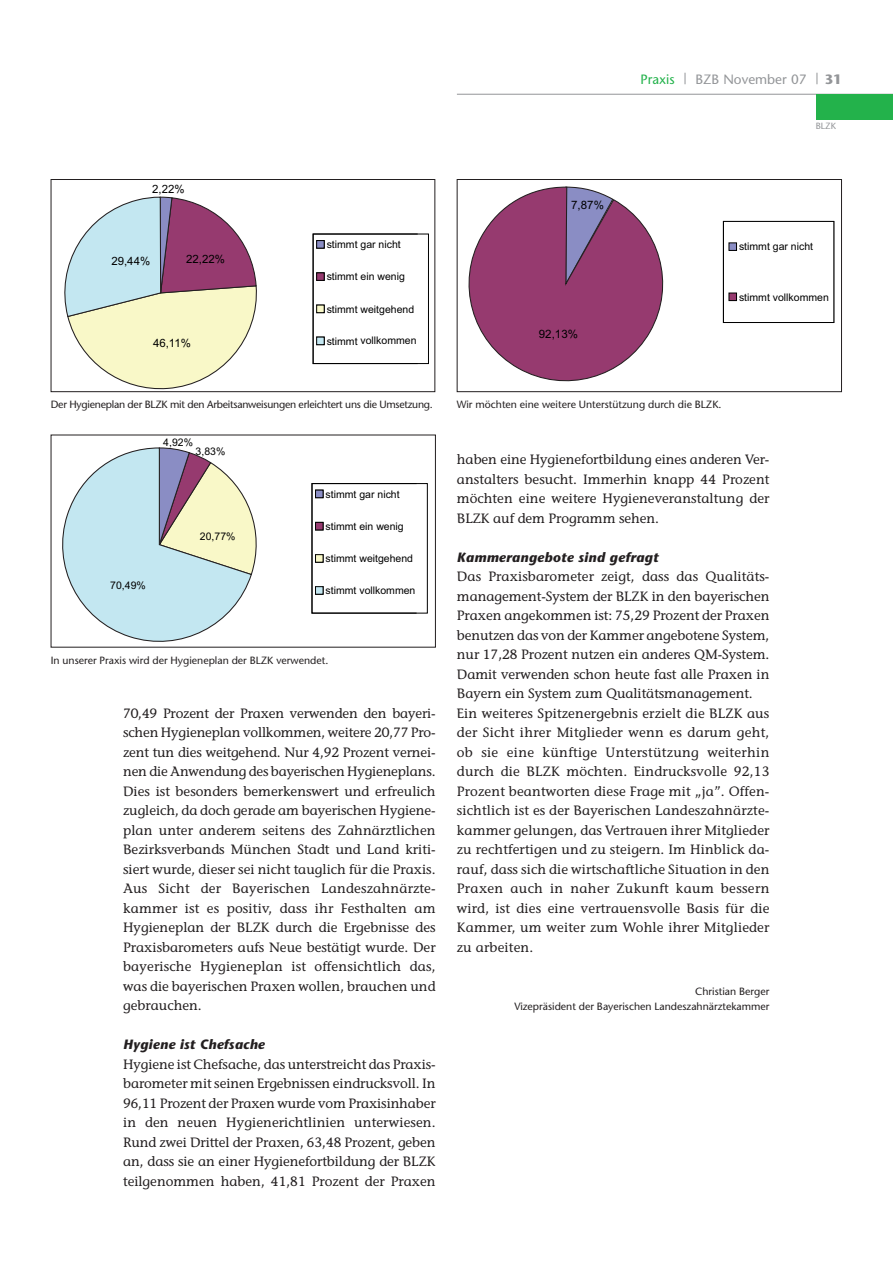
<style>
.page{position:relative;width:893px;height:1263px;background:#fff}
.page>*{position:absolute;margin:0;border:0;box-sizing:border-box;transform-origin:0 0}
.t1{font:13.5px/19.5px "Stone Informal";letter-spacing:.005em;color:#231f20;text-align:justify}
.t2{font:italic 700 13.5px "Stone Sans";letter-spacing:.02em;color:#231f20}
.t3{font:13.5px "Stone Sans";color:#939598}
.t4{font:13.5px "Stone Sans";color:#23b24b}
.t5{font:700 13.5px "Stone Sans";color:#939598}
.t6{font:11.55px "Arial";color:#000}
.t7{font:11.4px "Arial";color:#000}
.t8{font:10.5px "Arial";color:#000}
.t9{font:10.5px/15px "Stone Sans";color:#231f20;text-align:right}
.t10{font:10.5px "Stone Sans";letter-spacing:-.025em;color:#231f20}
.t11{font:9px "Stone Sans";color:#939598}
</style>
<div class="page">
<hr style="left:457px;top:94px;width:436px;height:1px;background:#939598">
<div style="left:816px;top:94px;width:77px;height:26px;background:#23b24b"></div>
<div style="left:313px;top:234px;width:116px;height:130px;border:1px solid #000"></div>
<div style="left:317px;top:241px;width:7px;height:7px;background:#8a8dc4"></div>
<div style="left:316px;top:240px;width:8px;height:8px;border:1px solid #000"></div>
<div style="left:317px;top:273px;width:7px;height:7px;background:#963a6f"></div>
<div style="left:316px;top:273px;width:8px;height:7px;border:1px solid #000"></div>
<div style="left:317px;top:305px;width:7px;height:7px;background:#f9f8c8"></div>
<div style="left:316px;top:305px;width:8px;height:8px;border:1px solid #000"></div>
<div style="left:317px;top:337px;width:7px;height:7px;background:#c3e7f1"></div>
<div style="left:316px;top:337px;width:8px;height:8px;border:1px solid #000"></div>
<svg style="left:55px;top:196px;width:205px;height:197px"></svg>
<div style="left:51px;top:179px;width:384px;height:213px;border:1px solid #231f20"></div>
<svg style="left:62px;top:447px;width:195px;height:195px"></svg>
<div style="left:316px;top:490px;width:7px;height:7px;background:#8a8dc4"></div>
<div style="left:315px;top:490px;width:8px;height:8px;border:1px solid #000"></div>
<div style="left:316px;top:523px;width:7px;height:7px;background:#963a6f"></div>
<div style="left:315px;top:522px;width:8px;height:8px;border:1px solid #000"></div>
<div style="left:316px;top:555px;width:7px;height:7px;background:#f9f8c8"></div>
<div style="left:315px;top:554px;width:8px;height:8px;border:1px solid #000"></div>
<div style="left:316px;top:587px;width:7px;height:7px;background:#c3e7f1"></div>
<div style="left:315px;top:586px;width:8px;height:8px;border:1px solid #000"></div>
<div style="left:723px;top:221px;width:111px;height:102px;border:1px solid #000"></div>
<div style="left:729px;top:243px;width:7px;height:7px;background:#8a8dc4"></div>
<div style="left:729px;top:243px;width:8px;height:8px;border:1px solid #000"></div>
<div style="left:729px;top:293px;width:7px;height:7px;background:#963a6f"></div>
<div style="left:729px;top:293px;width:8px;height:8px;border:1px solid #000"></div>
<svg style="left:456px;top:186px;width:220px;height:207px"></svg>
<div style="left:457px;top:179px;width:385px;height:213px;border:1px solid #231f20"></div>
<p class="t4" style="left:640px;top:74px;width:36px">Praxis</p>
<p class="t3" style="left:695px;top:74px;width:113px">BZB November 07</p>
<p class="t5" style="left:825px;top:74px;width:19px">31</p>
<p class="t11" style="left:816px;top:122px;width:22px">BLZK</p>
<p class="t7" style="left:152px;top:185px;width:34px">2,22%</p>
<p class="t7" style="left:111px;top:256px;width:40px">29,44%</p>
<p class="t7" style="left:186px;top:255px;width:40px">22,22%</p>
<p class="t7" style="left:153px;top:339px;width:39px">46,11%</p>
<p class="t8" style="left:327px;top:241px;width:76px">stimmt gar nicht</p>
<p class="t8" style="left:327px;top:273px;width:80px">stimmt ein wenig</p>
<p class="t8" style="left:327px;top:305px;width:89px">stimmt weitgehend</p>
<p class="t8" style="left:327px;top:337px;width:91px">stimmt vollkommen</p>
<p class="t10" style="left:51px;top:400px;width:384px">Der Hygieneplan der BLZK mit den Arbeitsanweisungen erleichtert uns die Umsetzung.</p>
<p class="t8" style="left:163px;top:439px;width:31px">4,92%</p>
<p class="t8" style="left:196px;top:447px;width:31px">3,83%</p>
<p class="t8" style="left:110px;top:581px;width:37px">70,49%</p>
<p class="t8" style="left:200px;top:532px;width:37px">20,77%</p>
<p class="t8" style="left:326px;top:490px;width:76px">stimmt gar nicht</p>
<p class="t8" style="left:326px;top:522px;width:80px">stimmt ein wenig</p>
<p class="t8" style="left:326px;top:555px;width:89px">stimmt weitgehend</p>
<p class="t8" style="left:326px;top:586px;width:91px">stimmt vollkommen</p>
<p class="t9" style="left:51px;top:653px;width:279px">In unserer Praxis wird der Hygieneplan der BLZK verwendet.</p>
<p class="t1" style="left:123px;top:705px;width:314px">70,49 Prozent der Praxen verwenden den bayeri&shy;schen Hygieneplan vollkommen, weitere 20,77 Pro&shy;zent tun dies weitgehend. Nur 4,92 Prozent vernei&shy;nen die Anwendung des bayerischen Hygieneplans.<br>Dies ist besonders bemerkenswert und erfreulich zugleich, da doch gerade am bayerischen Hygiene&shy;plan unter anderem seitens des Zahnärztlichen Bezirksverbands München Stadt und Land kriti&shy;siert wurde, dieser sei nicht tauglich für die Praxis.<br>Aus Sicht der Bayerischen Landeszahnärzte&shy;kammer ist es positiv, dass ihr Festhalten am Hygieneplan der BLZK durch die Ergebnisse des Praxisbarometers aufs Neue bestätigt wurde. Der bayerische Hygieneplan ist offensichtlich das, was die bayerischen Praxen wollen, brauchen und gebrauchen.</p>
<p class="t2" style="left:123px;top:1039px;width:143px">Hygiene ist Chefsache</p>
<p class="t1" style="left:123px;top:1056px;width:314px">Hygiene ist Chefsache, das unterstreicht das Praxis&shy;barometer mit seinen Ergebnissen eindrucksvoll. In 96,11 Prozent der Praxen wurde vom Praxisinhaber in den neuen Hygienerichtlinien unterwiesen.<br>Rund zwei Drittel der Praxen, 63,48 Prozent, geben an, dass sie an einer Hygienefortbildung der BLZK teilgenommen haben, 41,81 Prozent der Praxen</p>
<p class="t6" style="left:571px;top:201px;width:34px">7,87%</p>
<p class="t6" style="left:539px;top:329px;width:41px">92,13%</p>
<p class="t8" style="left:739px;top:243px;width:76px">stimmt gar nicht</p>
<p class="t8" style="left:739px;top:293px;width:91px">stimmt vollkommen</p>
<p class="t9" style="left:457px;top:398px;width:266px">Wir möchten eine weitere Unterstützung durch die BLZK.</p>
<p class="t1" style="left:457px;top:451px;width:314px">haben eine Hygienefortbildung eines anderen Ver&shy;anstalters besucht. Immerhin knapp 44 Prozent möchten eine weitere Hygieneveranstaltung der BLZK auf dem Programm sehen.</p>
<p class="t2" style="left:457px;top:552px;width:203px">Kammerangebote sind gefragt</p>
<p class="t1" style="left:457px;top:568px;width:314px;text-align:left">Das Praxisbarometer zeigt, dass das Qualitäts&shy;management-System der BLZK in den bayerischen Praxen angekommen ist: 75,29 Prozent der Praxen benutzen das von der Kammer angebotene System, nur 17,28 Prozent nutzen ein anderes QM-System.<br>Damit verwenden schon heute fast alle Praxen in Bayern ein System zum Qualitätsmanagement.<br>Ein weiteres Spitzenergebnis erzielt die BLZK aus der Sicht ihrer Mitglieder wenn es darum geht, ob sie eine künftige Unterstützung weiterhin durch die BLZK möchten. Eindrucksvolle 92,13<br>Prozent beantworten diese Frage mit „ja”. Offen&shy;sichtlich ist es der Bayerischen Landeszahnärzte&shy;kammer gelungen, das Vertrauen ihrer Mitglieder zu rechtfertigen und zu steigern. Im Hinblick da&shy;rauf, dass sich die wirtschaftliche Situation in den Praxen auch in naher Zukunft kaum bessern wird, ist dies eine vertrauensvolle Basis für die Kammer, um weiter zum Wohle ihrer Mitglieder zu arbeiten.</p>
<p class="t9" style="left:514px;top:985px;width:257px">Christian Berger<br>Vizepräsident der Bayerischen Landeszahnärztekammer</p>
</div>
